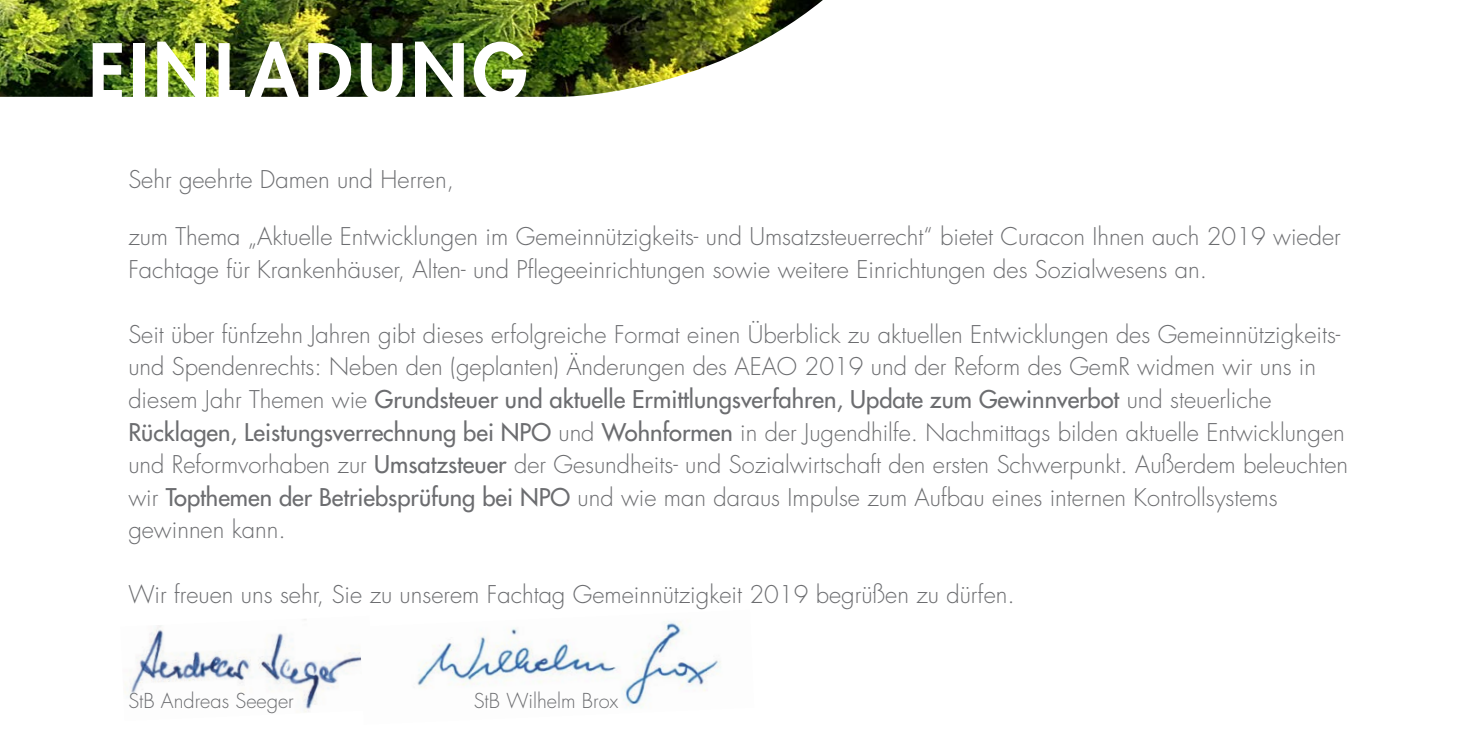
<style>
.page{position:relative;width:1482px;height:745px;background:#fff}
.page>*{position:absolute;margin:0;border:0;box-sizing:border-box;transform-origin:0 0}
.t1{font:800 74.75px "Futura Std";letter-spacing:.06em;color:#fff}
.t2{font:300 23.75px/32.5px "Futura Std";color:#6c6d70}
.t3{font:300 20px "Futura Std";color:#6c6d70}
.s1{font-weight:500}
</style>
<div class="page">
<img style="left:0;top:0;width:822px;height:97px">
<img style="left:124px;top:619px;width:235px;height:94px">
<img style="left:359px;top:621px;width:362px;height:87px">
<h1 class="t1" style="left:89px;top:25px;width:440px">EINLADUNG</h1>
<p class="t2" style="left:128px;top:163px;width:327px">Sehr geehrte Damen und Herren,</p>
<p class="t2" style="left:128px;top:221px;width:1213px">zum Thema „Aktuelle Entwicklungen im Gemeinnützigkeits- und Umsatzsteuerrecht“ bietet Curacon Ihnen auch 2019 wieder<br>Fachtage für Krankenhäuser, Alten- und Pflegeeinrichtungen sowie weitere Einrichtungen des Sozialwesens an.</p>
<p class="t2" style="left:128px;top:318px;width:1221px">Seit über fünfzehn Jahren gibt dieses erfolgreiche Format einen Überblick zu aktuellen Entwicklungen des Gemeinnützigkeits&shy;und Spendenrechts: Neben den (geplanten) Änderungen des AEAO 2019 und der Reform des GemR widmen wir uns in diesem Jahr Themen wie <span class="s1">Grundsteuer und aktuelle Ermittlungsverfahren, Update zum Gewinnverbot</span> und steuerliche <span class="s1">Rücklagen, Leistungsverrechnung bei NPO</span> und <span class="s1">Wohnformen</span> in der Jugendhilfe. Nachmittags bilden aktuelle Entwicklungen und Reformvorhaben zur <span class="s1">Umsatzsteuer</span> der Gesundheits- und Sozialwirtschaft den ersten Schwerpunkt. Außerdem beleuchten wir <span class="s1">Topthemen der Betriebsprüfung bei NPO</span> und wie man daraus Impulse zum Aufbau eines internen Kontrollsystems gewinnen kann.</p>
<p class="t2" style="left:128px;top:578px;width:887px">Wir freuen uns sehr, Sie zu unserem Fachtag Gemeinnützigkeit 2019 begrüßen zu dürfen.</p>
<p class="t3" style="left:128px;top:688px;width:167px">StB Andreas Seeger</p>
<p class="t3" style="left:473px;top:688px;width:146px">StB Wilhelm Brox</p>
</div>
